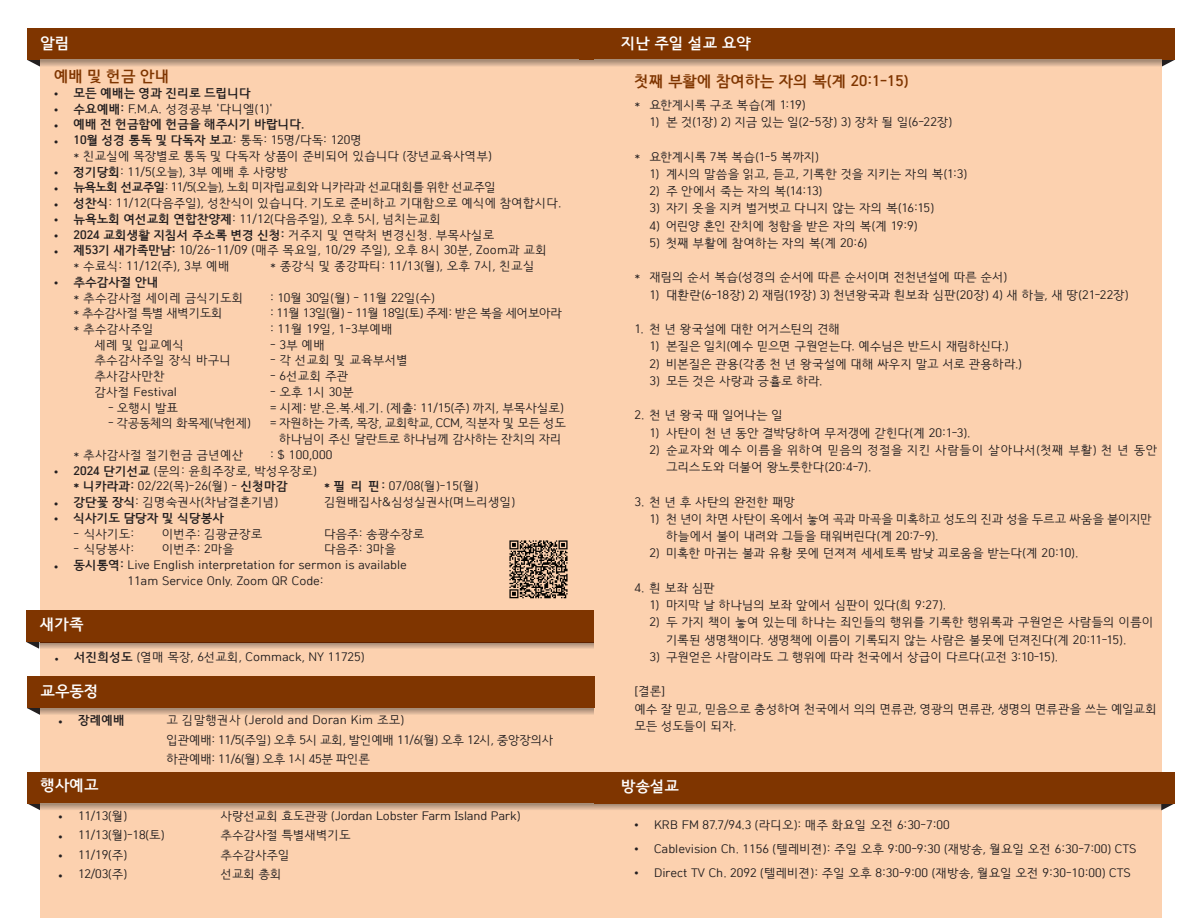
<style>
.page{position:relative;width:1188px;height:918px;background:#fff}
.page>*{position:absolute;margin:0;border:0;box-sizing:border-box;transform-origin:0 0}
.t1{font:700 15px "HCR Dotum";color:#7f3500}
.t2{font:700 15px "HCR Dotum";color:#fff}
.t3{font:12px/15.8px "HCR Dotum";color:#231f20}
.t4{font:12px/17.2px "HCR Dotum";letter-spacing:-.015em;color:#231f20}
.t5{font:12px/17.2px "HCR Dotum";letter-spacing:.02em;color:#231f20}
.t6{font:12px/19.5px "HCR Dotum";letter-spacing:-.03em;color:#231f20}
.t7{font:700 12px "HCR Dotum";color:#231f20}
.t8{font:12px "HCR Dotum";letter-spacing:-.04em;color:#231f20}
.t9{font:12px/15.8px "HCR Dotum";letter-spacing:-.02em;color:#231f20;text-align:center}
.t10{font:12px "HCR Dotum";letter-spacing:-.04em;color:#231f20}
.t11{font:12px "HCR Dotum";letter-spacing:-.05em;color:#231f20}
.t12{font:12px "HCR Dotum";letter-spacing:.005em;color:#231f20}
.s1{font-family:"N Haas Grotesk TX Std 55 Rg";font-weight:400}
.s2{font-family:"N Haas Grotesk TX Std 55 Rg"}
.s3{font-weight:700}
.s4{font-weight:400}
</style>
<div class="page">
<div style="left:40px;top:56px;width:554px;height:862px;background:#fcd1af"></div>
<svg style="left:27px;top:60px;width:13px;height:7px"></svg>
<div style="left:27px;top:28px;width:568px;height:32px;background:#7f3500"></div>
<svg style="left:40px;top:60px;width:554px;height:6px;background:#c3a38a"></svg>
<svg style="left:27px;top:803px;width:13px;height:7px"></svg>
<div style="left:27px;top:772px;width:568px;height:31px;background:#7f3500"></div>
<svg style="left:40px;top:803px;width:554px;height:7px;background:#c3a38a"></svg>
<img style="left:509px;top:540px;width:59px;height:59px">
<div style="left:594px;top:44px;width:567px;height:874px;background:#fcd1af"></div>
<svg style="left:1161px;top:60px;width:13px;height:7px"></svg>
<div style="left:579px;top:28px;width:596px;height:32px;background:#7f3500"></div>
<svg style="left:595px;top:60px;width:566px;height:6px;background:#c3a38a"></svg>
<svg style="left:595px;top:803px;width:566px;height:7px;background:#bd9679"></svg>
<svg style="left:1161px;top:803px;width:14px;height:7px"></svg>
<div style="left:595px;top:772px;width:580px;height:31px;background:#7f3500"></div>
<svg style="left:27px;top:708px;width:13px;height:7px"></svg>
<div style="left:27px;top:677px;width:568px;height:31px;background:#7f3500"></div>
<svg style="left:40px;top:708px;width:554px;height:7px;background:#c7a68c"></svg>
<div style="left:26px;top:611px;width:568px;height:31px;background:#7f3500"></div>
<svg style="left:26px;top:642px;width:14px;height:7px"></svg>
<svg style="left:40px;top:643px;width:553px;height:6px"></svg>
<hr style="left:40px;top:642px;width:553px;height:1px;background:#5f2200">
<p class="t2" style="left:40px;top:31px;width:31px">알림</p>
<p class="t1" style="left:54px;top:65px;width:117px">예배 및 헌금 안내</p>
<p class="t7" style="left:54px;top:84px;width:198px"><span class="s1">•</span> 모든 예배는 영과 진리로 드립니다</p>
<p class="t3" style="left:54px;top:101px;width:220px"><span class="s2">•</span> <span class="s3">수요예배:</span> F.M.A. 성경공부 '다니엘(1)'</p>
<p class="t7" style="left:54px;top:115px;width:252px"><span class="s1">•</span> 예배 전 헌금함에 헌금을 해주시기 바랍니다.</p>
<p class="t3" style="left:74px;top:132px;width:420px;text-indent:-20px"><span class="s2">•</span> <span class="s3">10월 성경 통독 및 다독자 보고</span>: 통독: 15명/다독: 120명<br>* 친교실에 목장별로 통독 및 다독자 상품이 준비되어 있습니다 (장년교육사역부)</p>
<p class="t3" style="left:54px;top:164px;width:236px"><span class="s2">•</span> <span class="s3">정기당회</span>: 11/5(오늘), 3부 예배 후 사랑방</p>
<p class="t11" style="left:54px;top:178px;width:444px"><span class="s2">•</span> <span class="s3">뉴욕노회 선교주일</span>: 11/5(오늘), 노회 미자립교회와 니카라과 선교대회를 위한 선교주일</p>
<p class="t3" style="left:54px;top:195px;width:509px"><span class="s2">•</span> <span class="s3">성찬식</span>: 11/12(다음주일), 성찬식이 있습니다. 기도로 준비하고 기대함으로 예식에 참여합시다.</p>
<p class="t3" style="left:54px;top:211px;width:389px"><span class="s2">•</span> <span class="s3">뉴욕노회 여선교회 연합찬양제</span>: 11/12(다음주일), 오후 5시, 넘치는교회</p>
<p class="t7" style="left:54px;top:225px;width:442px"><span class="s1">•</span> 2024 교회생활 지침서 주소록 변경 신청: <span class="s4">거주지 및 연락처 변경신청. 부목사실로</span></p>
<p class="t3" style="left:74px;top:243px;width:475px;text-indent:-20px"><span class="s2">•</span> <span class="s3">제53기 새가족만남:</span> 10/26-11/09 (매주 목요일, 10/29 주일), 오후 8시 30분, Zoom과 교회 * 수료식: 11/12(주), 3부 예배</p>
<p class="t3" style="left:270px;top:258px;width:266px">* 종강식 및 종강파티: 11/13(월), 오후 7시, 친교실</p>
<p class="t3" style="left:74px;top:274px;width:172px;text-indent:-20px"><span class="s2">•</span> <span class="s3">추수감사절 안내<br></span>* 추수감사절 세이레 금식기도회</p>
<p class="t3" style="left:270px;top:290px;width:166px">: 10월 30일(월) - 11월 22일(수)</p>
<p class="t10" style="left:74px;top:304px;width:151px">* 추수감사절 특별 새벽기도회</p>
<p class="t10" style="left:270px;top:304px;width:293px">: 11월 13일(월) - 11월 18일(토) 주제: 받은 복을 세어보아라</p>
<p class="t3" style="left:74px;top:321px;width:82px">* 추수감사주일</p>
<p class="t3" style="left:270px;top:321px;width:124px">: 11월 19일, 1-3부예배</p>
<p class="t3" style="left:95px;top:337px;width:91px">세례 및 입교예식</p>
<p class="t3" style="left:270px;top:337px;width:57px">- 3부 예배</p>
<p class="t3" style="left:95px;top:353px;width:138px">추수감사주일 장식 바구니</p>
<p class="t3" style="left:270px;top:353px;width:140px">- 각 선교회 및 교육부서별</p>
<p class="t3" style="left:95px;top:368px;width:72px">추사감사만찬</p>
<p class="t3" style="left:270px;top:368px;width:80px">- 6선교회 주관</p>
<p class="t3" style="left:95px;top:384px;width:84px">감사절 Festival</p>
<p class="t3" style="left:270px;top:384px;width:85px">- 오후 1시 30분</p>
<p class="t3" style="left:108px;top:400px;width:72px">- 오행시 발표</p>
<p class="t3" style="left:270px;top:400px;width:295px">= 시제: 받.은.복.세.기. (제출: 11/15(주) 까지, 부목사실로)</p>
<p class="t6" style="left:108px;top:414px;width:144px">- 각공동체의 화목제(낙헌제)</p>
<p class="t9" style="left:270px;top:416px;width:298px">= 자원하는 가족, 목장, 교회학교, CCM, 직분자 및 모든 성도 하나님이 주신 달란트로 하나님께 감사하는 잔치의 자리</p>
<p class="t3" style="left:74px;top:447px;width:172px">* 추사감사절 절기헌금 금년예산</p>
<p class="t3" style="left:270px;top:447px;width:64px">: $ 100,000</p>
<p class="t3" style="left:74px;top:463px;width:245px;text-indent:-20px"><span class="s2">•</span> <span class="s3">2024 단기선교</span> (문의: 윤희주장로, 박성우장로) <span class="s3">* 니카라과:</span> 02/22(목)-26(월) - <span class="s3">신청마감</span></p>
<p class="t3" style="left:324px;top:479px;width:156px"><span class="s3">* 필 리 핀:</span> 07/08(월)-15(월)</p>
<p class="t3" style="left:54px;top:494px;width:226px"><span class="s2">•</span> <span class="s3">강단꽃 장식</span>: 김명숙권사(차남결혼기념)</p>
<p class="t3" style="left:324px;top:494px;width:193px">김원배집사&amp;심성실권사(며느리생일)</p>
<p class="t7" style="left:54px;top:509px;width:171px"><span class="s1">•</span> 식사기도 담당자 및 식당봉사</p>
<p class="t3" style="left:74px;top:526px;width:62px">- 식사기도:</p>
<p class="t3" style="left:162px;top:526px;width:102px">이번주: 김광균장로</p>
<p class="t3" style="left:324px;top:526px;width:102px">다음주: 송광수장로</p>
<p class="t3" style="left:74px;top:542px;width:62px">- 식당봉사:</p>
<p class="t3" style="left:162px;top:542px;width:74px">이번주: 2마을</p>
<p class="t3" style="left:324px;top:542px;width:74px">다음주: 3마을</p>
<p class="t3" style="left:127px;top:557px;width:281px;text-indent:-73px"><span class="s2">•</span> <span class="s3">동시통역:</span> Live English interpretation for sermon is available<br>11am Service Only. Zoom QR Code:</p>
<p class="t2" style="left:40px;top:612px;width:45px">새가족</p>
<p class="t3" style="left:55px;top:650px;width:311px"><sub>•</sub> <span class="s3">서진희성도</span> (열매 목장, 6선교회, Commack, NY 11725)</p>
<p class="t2" style="left:40px;top:679px;width:60px">교우동정</p>
<p class="t7" style="left:58px;top:711px;width:68px"><span class="s1">•</span> 장례예배</p>
<p class="t6" style="left:166px;top:711px;width:389px">고 김말행권사 (Jerold and Doran Kim 조모)<br>입관예배: 11/5(주일) 오후 5시 교회, 발인예배 11/6(월) 오후 12시, 중앙장의사 하관예배: 11/6(월) 오후 1시 45분 파인론</p>
<p class="t2" style="left:40px;top:773px;width:60px">행사예고</p>
<p class="t3" style="left:58px;top:808px;width:70px"><span class="s2">•</span> 11/13(월)</p>
<p class="t3" style="left:220px;top:808px;width:301px">사랑선교회 효도관광 (Jordan Lobster Farm Island Park)</p>
<p class="t3" style="left:58px;top:828px;width:107px"><span class="s2">•</span> 11/13(월)-18(토)</p>
<p class="t3" style="left:221px;top:828px;width:132px">추수감사절 특별새벽기도</p>
<p class="t3" style="left:58px;top:847px;width:70px"><span class="s2">•</span> 11/19(주)</p>
<p class="t3" style="left:220px;top:847px;width:71px">추수감사주일</p>
<p class="t3" style="left:58px;top:867px;width:70px"><span class="s2">•</span> 12/03(주)</p>
<p class="t3" style="left:220px;top:867px;width:63px">선교회 총회</p>
<p class="t2" style="left:621px;top:31px;width:131px">지난 주일 설교 요약</p>
<p class="t1" style="left:634px;top:69px;width:275px">첫째 부활에 참여하는 자의 복(계 20:1-15)</p>
<p class="t4" style="left:634px;top:96px;width:172px">* 요한계시록 구조 복습(계 1:19)</p>
<p class="t4" style="left:650px;top:114px;width:304px">1) 본 것(1장) 2) 지금 있는 일(2-5장) 3) 장차 될 일(6-22장)</p>
<p class="t4" style="left:634px;top:148px;width:186px">* 요한계시록 7복 복습(1-5 복까지)</p>
<p class="t4" style="left:650px;top:165px;width:319px">1) 계시의 말씀을 읽고, 듣고, 기록한 것을 지키는 자의 복(1:3)</p>
<p class="t12" style="left:650px;top:182px;width:174px">2) 주 안에서 죽는 자의 복(14:13)</p>
<p class="t8" style="left:650px;top:199px;width:286px">3) 자기 옷을 지켜 벌거벗고 다니지 않는 자의 복(16:15)</p>
<p class="t8" style="left:650px;top:217px;width:270px">4) 어린양 혼인 잔치에 청함을 받은 자의 복(계 19:9)</p>
<p class="t5" style="left:650px;top:234px;width:219px">5) 첫째 부활에 참여하는 자의 복(계 20:6)</p>
<p class="t4" style="left:634px;top:269px;width:374px">* 재림의 순서 복습(성경의 순서에 따른 순서이며 전천년설에 따른 순서)</p>
<p class="t4" style="left:650px;top:286px;width:481px">1) 대환란(6-18장) 2) 재림(19장) 3) 천년왕국과 흰보좌 심판(20장) 4) 새 하늘, 새 땅(21-22장)</p>
<p class="t4" style="left:634px;top:321px;width:207px">1. 천 년 왕국설에 대한 어거스틴의 견해</p>
<p class="t4" style="left:650px;top:338px;width:361px">1) 본질은 일치(예수 믿으면 구원얻는다. 예수님은 반드시 재림하신다.)</p>
<p class="t4" style="left:650px;top:355px;width:374px">2) 비본질은 관용(각종 천 년 왕국설에 대해 싸우지 말고 서로 관용하라.)</p>
<p class="t4" style="left:650px;top:372px;width:175px">3) 모든 것은 사랑과 긍휼로 하라.</p>
<p class="t4" style="left:634px;top:407px;width:150px">2. 천 년 왕국 때 일어나는 일</p>
<p class="t5" style="left:650px;top:424px;width:322px">1) 사탄이 천 년 동안 결박당하여 무저갱에 갇힌다(계 20:1-3).</p>
<p class="t5" style="left:666px;top:441px;width:493px;text-indent:-16px">2) 순교자와 예수 이름을 위하여 믿음의 정절을 지킨 사람들이 살아나서(첫째 부활) 천 년 동안 그리스도와 더불어 왕노릇한다(20:4-7).</p>
<p class="t4" style="left:634px;top:493px;width:162px">3. 천 년 후 사탄의 완전한 패망</p>
<p class="t4" style="left:666px;top:510px;width:487px;text-indent:-16px">1) 천 년이 차면 사탄이 옥에서 놓여 곡과 마곡을 미혹하고 성도의 진과 성을 두르고 싸움을 붙이지만 하늘에서 불이 내려와 그들을 태워버린다(계 20:7-9).</p>
<p class="t4" style="left:650px;top:545px;width:430px">2) 미혹한 마귀는 불과 유황 못에 던져져 세세토록 밤낮 괴로움을 받는다(계 20:10).</p>
<p class="t4" style="left:634px;top:579px;width:82px">4. 흰 보좌 심판</p>
<p class="t4" style="left:650px;top:597px;width:298px">1) 마지막 날 하나님의 보좌 앞에서 심판이 있다(희 9:27).</p>
<p class="t4" style="left:666px;top:614px;width:489px;text-indent:-16px">2) 두 가지 책이 놓여 있는데 하나는 죄인들의 행위를 기록한 행위록과 구원얻은 사람들의 이름이 기록된 생명책이다. 생명책에 이름이 기록되지 않는 사람은 불못에 던져진다(계 20:11-15).</p>
<p class="t4" style="left:650px;top:648px;width:410px">3) 구원얻은 사람이라도 그 행위에 따라 천국에서 상급이 다르다(고전 3:10–15).</p>
<p class="t4" style="left:634px;top:683px;width:524px">[결론]<br>예수 잘 믿고, 믿음으로 충성하여 천국에서 의의 면류관, 영광의 면류관, 생명의 면류관을 쓰는 예일교회 모든 성도들이 되자.</p>
<p class="t2" style="left:621px;top:775px;width:60px">방송설교</p>
<p class="t3" style="left:634px;top:817px;width:317px"><span class="s2">•</span> KRB FM 87.7/94.3 (라디오): 매주 화요일 오전 6:30-7:00</p>
<p class="t3" style="left:634px;top:841px;width:504px"><span class="s2">•</span> Cablevision Ch. 1156 (텔레비젼): 주일 오후 9:00-9:30 (재방송, 월요일 오전 6:30-7:00) CTS</p>
<p class="t3" style="left:634px;top:865px;width:498px"><span class="s2">•</span> Direct TV Ch. 2092 (텔레비젼): 주일 오후 8:30-9:00 (재방송, 월요일 오전 9:30-10:00) CTS</p>
</div>
